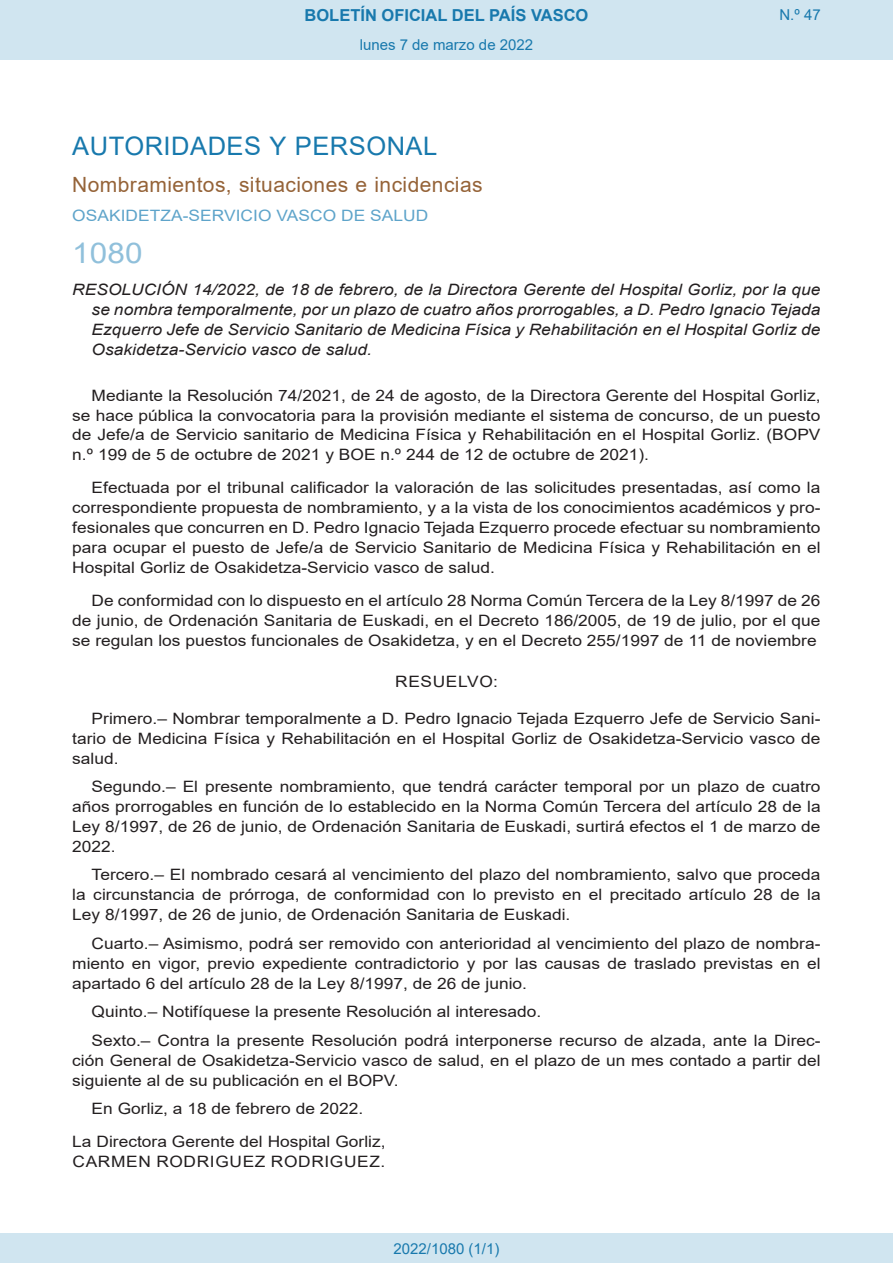
<style>
.page{position:relative;width:893px;height:1263px;background:#fff}
.page>*{position:absolute;margin:0;border:0;box-sizing:border-box;transform-origin:0 0}
.BOPVOrden{font:28.5px "Arial";color:#90c0db;scale:1.11 1}
.BOPVSeccion{font:25.5px "Arial";letter-spacing:.02em;color:#1879ad}
.BOPVSubseccion{font:21px "Arial";letter-spacing:.02em;color:#956338}
.t1{font:700 16.5px "Arial";color:#1879ad}
.BOPVDetalle{font:15.6px/20px "Arial";color:#231f20;text-align:justify;scale:1.11 1}
.BOPVTitulo{font:italic 15.6px/20px "Arial";color:#231f20;text-align:justify;scale:1.11 1}
.BOPVFirmaPuesto{font:15.6px "Arial";color:#231f20;scale:1.11 1}
.BOPVOrganismo{font:15.6px "Arial";letter-spacing:.005em;color:#5ea4ca;scale:1.11 1}
.BOPVFirmaLugFec{font:15.6px "Arial";color:#231f20;scale:1.11 1}
.BOPVFirmaNombre{font:15.6px "Arial";letter-spacing:.035em;color:#231f20;scale:1.11 1}
.BOPVClave{font:15.6px "Arial";letter-spacing:.035em;color:#231f20;scale:1.11 1}
.Paginacion_Centro{font:15px "Arial";color:#1879ad}
</style>
<div class="page">
<div style="left:0;top:0;width:893px;height:60px;background:#d0e5f0"></div>
<div style="left:0;top:1233px;width:893px;height:30px;background:#d0e5f0"></div>
<p class="t1" style="left:305px;top:3px;width:285px">BOLETÍN OFICIAL DEL PAÍS VASCO</p>
<p class="Paginacion_Centro" style="left:360px;top:35px;width:175px">lunes 7 de marzo de 2022</p>
<p class="Paginacion_Centro" style="left:779px;top:5px;width:43px">N.º 47</p>
<p class="BOPVSeccion" style="left:72px;top:128px;width:367px">AUTORIDADES Y PERSONAL</p>
<p class="BOPVSubseccion" style="left:72px;top:170px;width:412px">Nombramientos, situaciones e incidencias</p>
<p class="BOPVOrganismo" style="left:72px;top:204px;width:322px">OSAKIDETZA-SERVICIO VASCO DE SALUD</p>
<p class="BOPVOrden" style="left:72px;top:233px;width:65px">1080</p>
<p class="BOPVTitulo" style="left:92px;top:280px;width:658px;text-indent:-19px">RESOLUCIÓN 14/2022, de 18 de febrero, de la Directora Gerente del Hospital Gorliz, por la que se nombra temporalmente, por un plazo de cuatro años prorrogables, a D. Pedro Ignacio Tejada Ezquerro Jefe de Servicio Sanitario de Medicina Física y Rehabilitación en el Hospital Gorliz de Osakidetza-Servicio vasco de salud.</p>
<p class="BOPVDetalle" style="left:72px;top:385px;width:676px;text-indent:19px">Mediante la Resolución 74/2021, de 24 de agosto, de la Directora Gerente del Hospital Gorliz, se hace pública la convocatoria para la provisión mediante el sistema de concurso, de un puesto de Jefe/a de Servicio sanitario de Medicina Física y Rehabilitación en el Hospital Gorliz. (BOPV n.º 199 de 5 de octubre de 2021 y BOE n.º 244 de 12 de octubre de 2021).</p>
<p class="BOPVDetalle" style="left:72px;top:478px;width:676px;text-indent:19px">Efectuada por el tribunal calificador la valoración de las solicitudes presentadas, así como la correspondiente propuesta de nombramiento, y a la vista de los conocimientos académicos y pro&shy;fesionales que concurren en D. Pedro Ignacio Tejada Ezquerro procede efectuar su nombramiento para ocupar el puesto de Jefe/a de Servicio Sanitario de Medicina Física y Rehabilitación en el Hospital Gorliz de Osakidetza-Servicio vasco de salud.</p>
<p class="BOPVDetalle" style="left:72px;top:590px;width:676px;text-indent:19px">De conformidad con lo dispuesto en el artículo 28 Norma Común Tercera de la Ley 8/1997 de 26 de junio, de Ordenación Sanitaria de Euskadi, en el Decreto 186/2005, de 19 de julio, por el que se regulan los puestos funcionales de Osakidetza, y en el Decreto 255/1997 de 11 de noviembre</p>
<p class="BOPVClave" style="left:395px;top:670px;width:94px">RESUELVO:</p>
<p class="BOPVDetalle" style="left:72px;top:708px;width:676px;text-indent:19px">Primero.– Nombrar temporalmente a D. Pedro Ignacio Tejada Ezquerro Jefe de Servicio Sani&shy;tario de Medicina Física y Rehabilitación en el Hospital Gorliz de Osakidetza-Servicio vasco de salud.</p>
<p class="BOPVDetalle" style="left:72px;top:776px;width:676px;text-indent:19px">Segundo.– El presente nombramiento, que tendrá carácter temporal por un plazo de cuatro años prorrogables en función de lo establecido en la Norma Común Tercera del artículo 28 de la Ley 8/1997, de 26 de junio, de Ordenación Sanitaria de Euskadi, surtirá efectos el 1 de marzo de 2022.</p>
<p class="BOPVDetalle" style="left:72px;top:865px;width:676px;text-indent:19px">Tercero.– El nombrado cesará al vencimiento del plazo del nombramiento, salvo que proceda la circunstancia de prórroga, de conformidad con lo previsto en el precitado artículo 28 de la Ley 8/1997, de 26 de junio, de Ordenación Sanitaria de Euskadi.</p>
<p class="BOPVDetalle" style="left:72px;top:933px;width:676px;text-indent:19px">Cuarto.– Asimismo, podrá ser removido con anterioridad al vencimiento del plazo de nombra&shy;miento en vigor, previo expediente contradictorio y por las causas de traslado previstas en el apartado 6 del artículo 28 de la Ley 8/1997, de 26 de junio.</p>
<p class="BOPVDetalle" style="left:92px;top:1001px;width:407px">Quinto.– Notifíquese la presente Resolución al interesado.</p>
<p class="BOPVDetalle" style="left:72px;top:1030px;width:676px;text-indent:19px">Sexto.– Contra la presente Resolución podrá interponerse recurso de alzada, ante la Direc&shy;ción General de Osakidetza-Servicio vasco de salud, en el plazo de un mes contado a partir del siguiente al de su publicación en el BOPV.</p>
<p class="BOPVFirmaLugFec" style="left:92px;top:1098px;width:246px">En Gorliz, a 18 de febrero de 2022.</p>
<p class="BOPVFirmaPuesto" style="left:72px;top:1130px;width:284px">La Directora Gerente del Hospital Gorliz,</p>
<p class="BOPVFirmaNombre" style="left:73px;top:1150px;width:283px">CARMEN RODRIGUEZ RODRIGUEZ.</p>
<p class="Paginacion_Centro" style="left:393px;top:1238px;width:107px">2022/1080 (1/1)</p>
</div>
